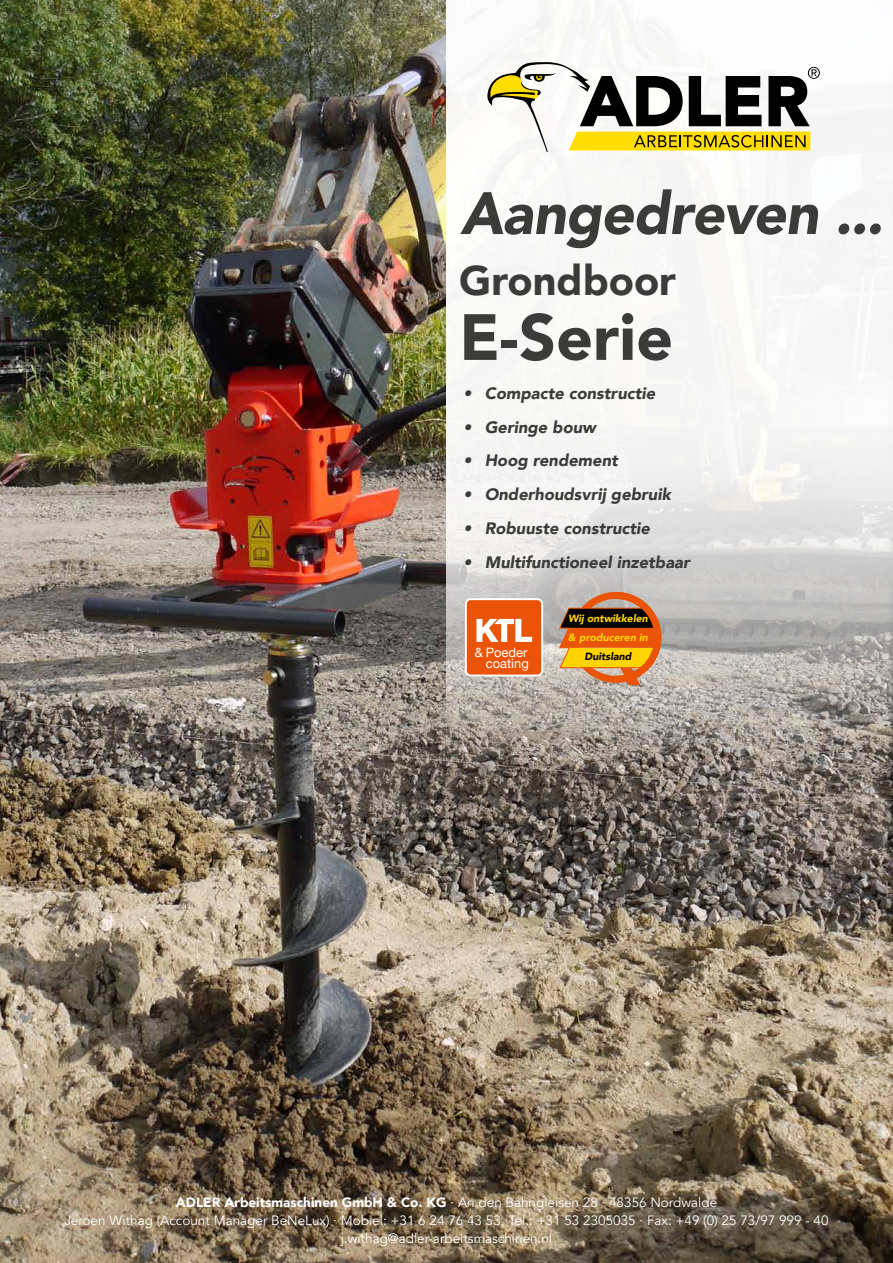
<style>
.page{position:relative;width:893px;height:1263px;background:#fff}
.page>*{position:absolute;margin:0;border:0;box-sizing:border-box;transform-origin:0 0}
.t1{font:900 64.5px "Avenir";color:#3b3b3a}
.t2{font:italic 900 59.1px "Avenir";letter-spacing:-.02em;color:#3b3b3a}
.t3{font:900 41.4px "Avenir";color:#3b3b3a}
.t4{font:italic 900 16.5px "Avenir";color:#3b3b3a}
.t5{font:13.5px/18px "Avenir";color:#fff;text-align:center}
.t6{font:12.9px "Helvetica Neue";color:#fff}
.t7{font:italic 900 10.5px/19.2px "Avenir";color:#ffd400}
.t8{font:italic 900 10.5px "Avenir";color:#000}
.s1{font-weight:900}
</style>
<div class="page">
<img style="left:0;top:0;width:893px;height:1263px">
<div style="left:885px;top:59px;width:8px;height:890px;background:#000;opacity:.75"></div>
<svg style="left:446px;top:0;width:447px;height:853px;fill:#f5f5f4"></svg>
<svg style="left:559px;top:588px;width:106px;height:98px;background:#ba8044"></svg>
<div style="left:466px;top:599px;width:76px;height:76px;background:#ea5408;border-radius:5px"></div>
<div style="left:465px;top:598px;width:78px;height:78px;border:2px solid #fff;border-radius:5px"></div>
<svg style="left:476px;top:619px;width:56px;height:23px"></svg>
<svg style="left:487px;top:61px;width:333px;height:91px"></svg>
<h2 class="t2" style="left:460px;top:165px;width:424px">Aangedreven ...</h2>
<h3 class="t3" style="left:459px;top:245px;width:218px">Grondboor</h3>
<h1 class="t1" style="left:459px;top:282px;width:215px">E-Serie</h1>
<p class="t4" style="left:463px;top:379px;width:193px">• Compacte constructie</p>
<p class="t4" style="left:463px;top:413px;width:134px">• Geringe bouw</p>
<p class="t4" style="left:463px;top:447px;width:156px">• Hoog rendement</p>
<p class="t4" style="left:463px;top:481px;width:209px">• Onderhoudsvrij gebruik</p>
<p class="t4" style="left:463px;top:514px;width:188px">• Robuuste constructie</p>
<p class="t4" style="left:463px;top:548px;width:228px">• Multifunctioneel inzetbaar</p>
<p class="t7" style="left:568px;top:609px;width:81px">Wij ontwikkelen &amp; produceren in</p>
<p class="t6" style="left:475px;top:643px;width:54px">&amp; Poeder</p>
<p class="t8" style="left:584px;top:648px;width:48px">Duitsland</p>
<p class="t6" style="left:486px;top:654px;width:44px">coating</p>
<p class="t5" style="left:64px;top:1193px;width:766px"><span class="s1">ADLER Arbeitsmaschinen GmbH &amp; Co. KG</span> · An den Bahngleisen 28 · 48356 Nordwalde<br>Jeroen Withag (Account Manager BeNeLux) · Mobiel: +31 6 24 76 43 53, Tel.: +31 53 2305035 · Fax: +49 (0) 25 73/97 999 - 40 j.withag@adler-arbeitsmaschinen.nl</p>
</div>
